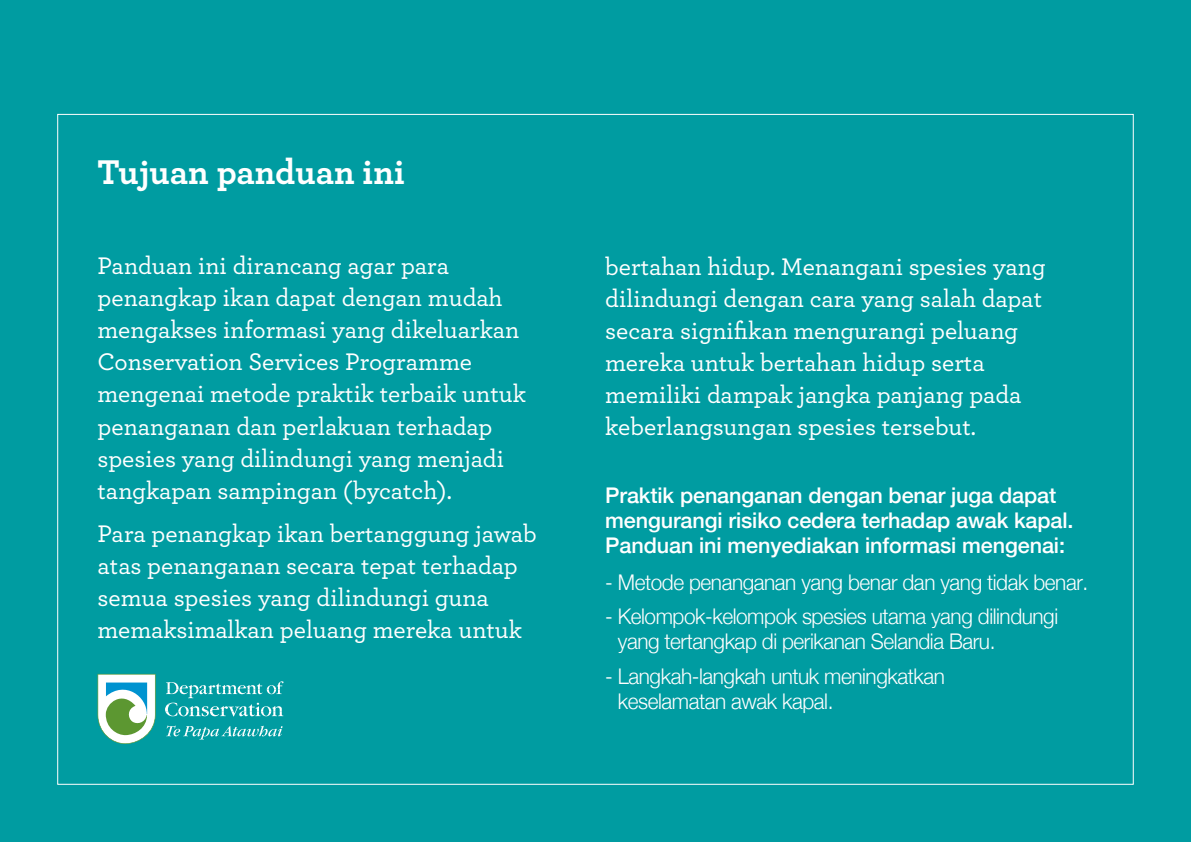
<style>
.page{position:relative;width:1191px;height:842px;background:#009ca1}
.page>*{position:absolute;margin:0;border:0;box-sizing:border-box;transform-origin:0 0}
.t1{font:700 36px "Archer";color:#fff}
.t2{font:500 25.2px/32px "Archer";color:#fff}
.t3{font:300 21.6px/25.2px "Helvetica Neue LT Std";letter-spacing:-.02em;color:#fff;scale:.96 1}
.t4{font:500 21.6px/25.2px "Helvetica Neue LT Std";letter-spacing:-.005em;color:#fff}
</style>
<div class="page">
<svg style="left:98px;top:674px;width:58px;height:70px;background:#a0cfbd"></svg>
<svg style="left:166px;top:725px;width:116px;height:15px"></svg>
<svg style="left:165px;top:681px;width:118px;height:35px"></svg>
<p class="t1" style="left:98px;top:143px;width:309px">Tujuan panduan ini</p>
<p class="t2" style="left:98px;top:249px;width:430px">Panduan ini dirancang agar para penangkap ikan dapat dengan mudah mengakses informasi yang dikeluarkan Conservation Services Programme mengenai metode praktik terbaik untuk penanganan dan perlakuan terhadap spesies yang dilindungi yang menjadi tangkapan sampingan (bycatch).</p>
<p class="t2" style="left:98px;top:516px;width:441px">Para penangkap ikan bertanggung jawab atas penanganan secara tepat terhadap semua spesies yang dilindungi guna memaksimalkan peluang mereka untuk</p>
<p class="t2" style="left:605px;top:249px;width:442px">bertahan hidup. Menangani spesies yang dilindungi dengan cara yang salah dapat secara signifikan mengurangi peluang mereka untuk bertahan hidup serta memiliki dampak jangka panjang pada keberlangsungan spesies tersebut.</p>
<p class="t4" style="left:605px;top:482px;width:470px">Praktik penanganan dengan benar juga dapat mengurangi risiko cedera terhadap awak kapal.<br>Panduan ini menyediakan informasi mengenai:</p>
<p class="t3" style="left:605px;top:569px;width:504px">- Metode penanganan yang benar dan yang tidak benar.</p>
<p class="t3" style="left:618px;top:603px;width:460px;text-indent:-13px">- Kelompok-kelompok spesies utama yang dilindungi yang tertangkap di perikanan Selandia Baru.</p>
<p class="t3" style="left:618px;top:663px;width:342px;text-indent:-13px">- Langkah-langkah untuk meningkatkan keselamatan awak kapal.</p>
</div>
